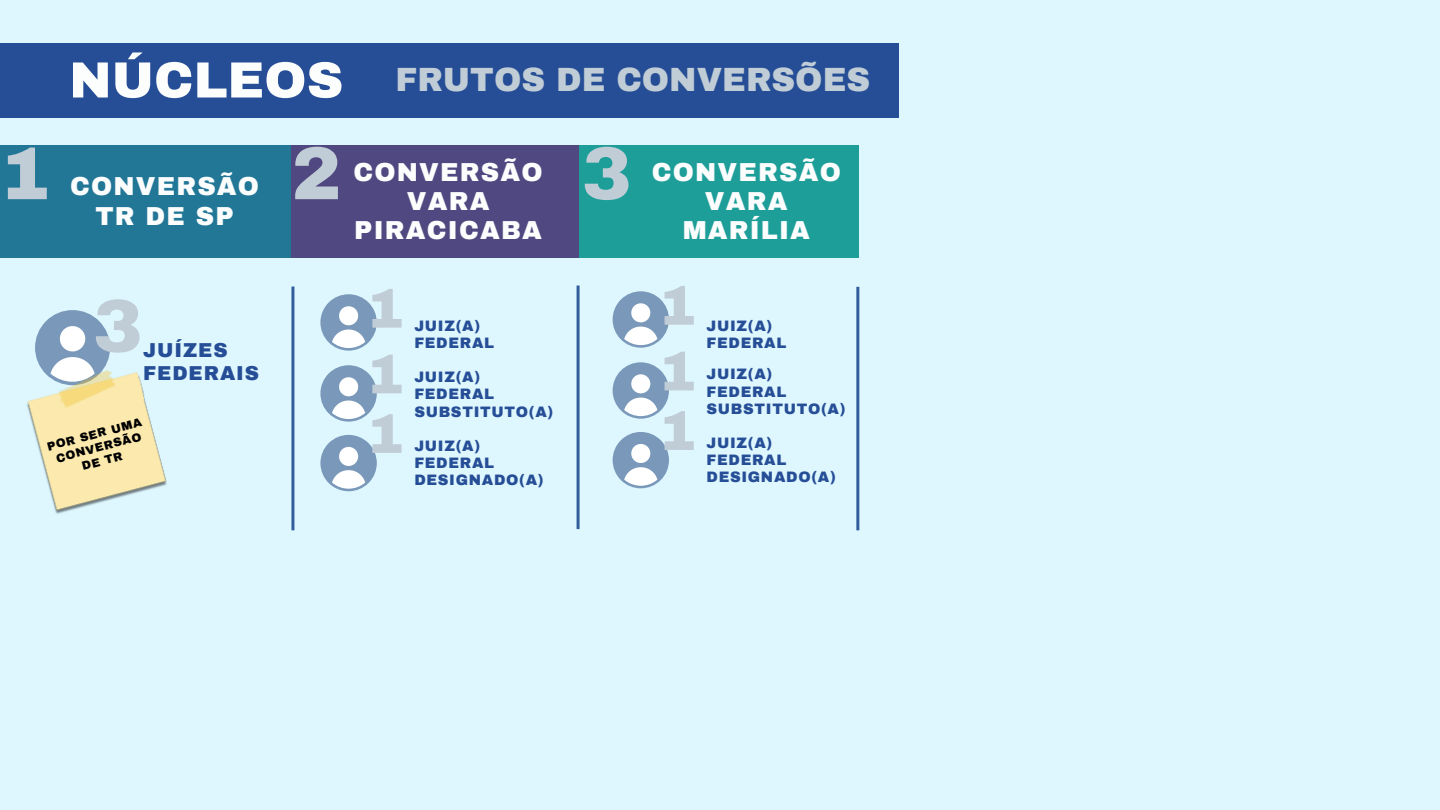
<style>
.page{position:relative;width:1440px;height:810px;background:#def7ff}
.page>*{position:absolute;margin:0;border:0;box-sizing:border-box;transform-origin:0 0}
.t1{font:900 75px "Archivo";color:#c1cdd6}
.t2{font:900 56.3px "Archivo";color:#c1cdd6}
.t3{font:900 50.9px "Archivo";color:#fcfdfd}
.t4{font:900 32.9px "Archivo";color:#c1cdd6}
.t5{font:900 25.5px/29.3px "Archivo";letter-spacing:.045em;color:#fcfdfd;text-align:center}
.t6{font:900 19.7px/22.9px "Archivo";letter-spacing:.045em;color:#264e96}
.t7{font:900 14.8px/17.2px "Archivo";letter-spacing:.045em;color:#264e96}
.t8{font:900 11.8px/13.9px "Archivo";color:#000;text-align:center}
</style>
<div class="page">
<div style="left:0;top:145px;width:299px;height:113px;background:#227797"></div>
<div style="left:292px;top:145px;width:287px;height:113px;background:#504880"></div>
<div style="left:579px;top:145px;width:280px;height:113px;background:#1e9e99"></div>
<div style="left:0;top:44px;width:899px;height:74px;background:#264e96"></div>
<svg style="left:35px;top:310px;width:75px;height:52px"></svg>
<img style="left:27px;top:362px;width:140px;height:152px">
<hr style="left:291px;top:287px;width:3px;height:243px;background:#305e9b">
<hr style="left:577px;top:286px;width:3px;height:243px;background:#305e9b">
<svg style="left:613px;top:291px;width:56px;height:57px"></svg>
<svg style="left:613px;top:362px;width:56px;height:57px"></svg>
<svg style="left:613px;top:432px;width:56px;height:56px"></svg>
<svg style="left:320px;top:294px;width:57px;height:56px"></svg>
<svg style="left:320px;top:365px;width:57px;height:57px"></svg>
<svg style="left:320px;top:435px;width:57px;height:56px"></svg>
<hr style="left:856px;top:287px;width:3px;height:243px;background:#305e9b">
<h3 class="t3" style="left:69px;top:53px;width:276px">NÚCLEOS</h3>
<p class="t4" style="left:395px;top:62px;width:476px">FRUTOS DE CONVERSÕES</p>
<h4 class="t1" style="left:0;top:133px;width:52px">1</h4>
<p class="t1" style="left:292px;top:133px;width:52px">2</p>
<p class="t5" style="left:354px;top:158px;width:191px">CONVERSÃO<br>VARA</p>
<p class="t1" style="left:582px;top:133px;width:52px">3</p>
<p class="t5" style="left:354px;top:216px;width:189px">PIRACICABA</p>
<p class="t5" style="left:70px;top:172px;width:191px">CONVERSÃO<br>TR DE SP</p>
<p class="t1" style="left:93px;top:286px;width:52px">3</p>
<p class="t6" style="left:143px;top:339px;width:118px">JUÍZES<br>FEDERAIS</p>
<p class="t8" style="left:46px;top:440px;width:99px;rotate:-15deg">POR SER UMA</p>
<p class="t8" style="left:55px;top:452px;width:89px;rotate:-15deg">CONVERSÃO<br>DE TR</p>
<p class="t2" style="left:366px;top:278px;width:39px">1</p>
<p class="t2" style="left:366px;top:344px;width:39px">1</p>
<p class="t2" style="left:366px;top:403px;width:39px">1</p>
<p class="t7" style="left:414px;top:317px;width:81px">JUIZ(A)<br>FEDERAL</p>
<p class="t7" style="left:414px;top:369px;width:141px">JUIZ(A)<br>FEDERAL<br>SUBSTITUTO(A)</p>
<p class="t7" style="left:414px;top:437px;width:131px">JUIZ(A)<br>FEDERAL<br>DESIGNADO(A)</p>
<p class="t5" style="left:652px;top:158px;width:191px">CONVERSÃO<br>VARA<br>MARÍLIA</p>
<p class="t2" style="left:659px;top:275px;width:39px">1</p>
<p class="t2" style="left:659px;top:341px;width:39px">1</p>
<h5 class="t2" style="left:659px;top:401px;width:39px">1</h5>
<p class="t7" style="left:707px;top:317px;width:81px">JUIZ(A)<br>FEDERAL</p>
<p class="t7" style="left:707px;top:366px;width:141px">JUIZ(A)<br>FEDERAL<br>SUBSTITUTO(A)</p>
<p class="t7" style="left:707px;top:434px;width:131px">JUIZ(A)<br>FEDERAL<br>DESIGNADO(A)</p>
</div>
